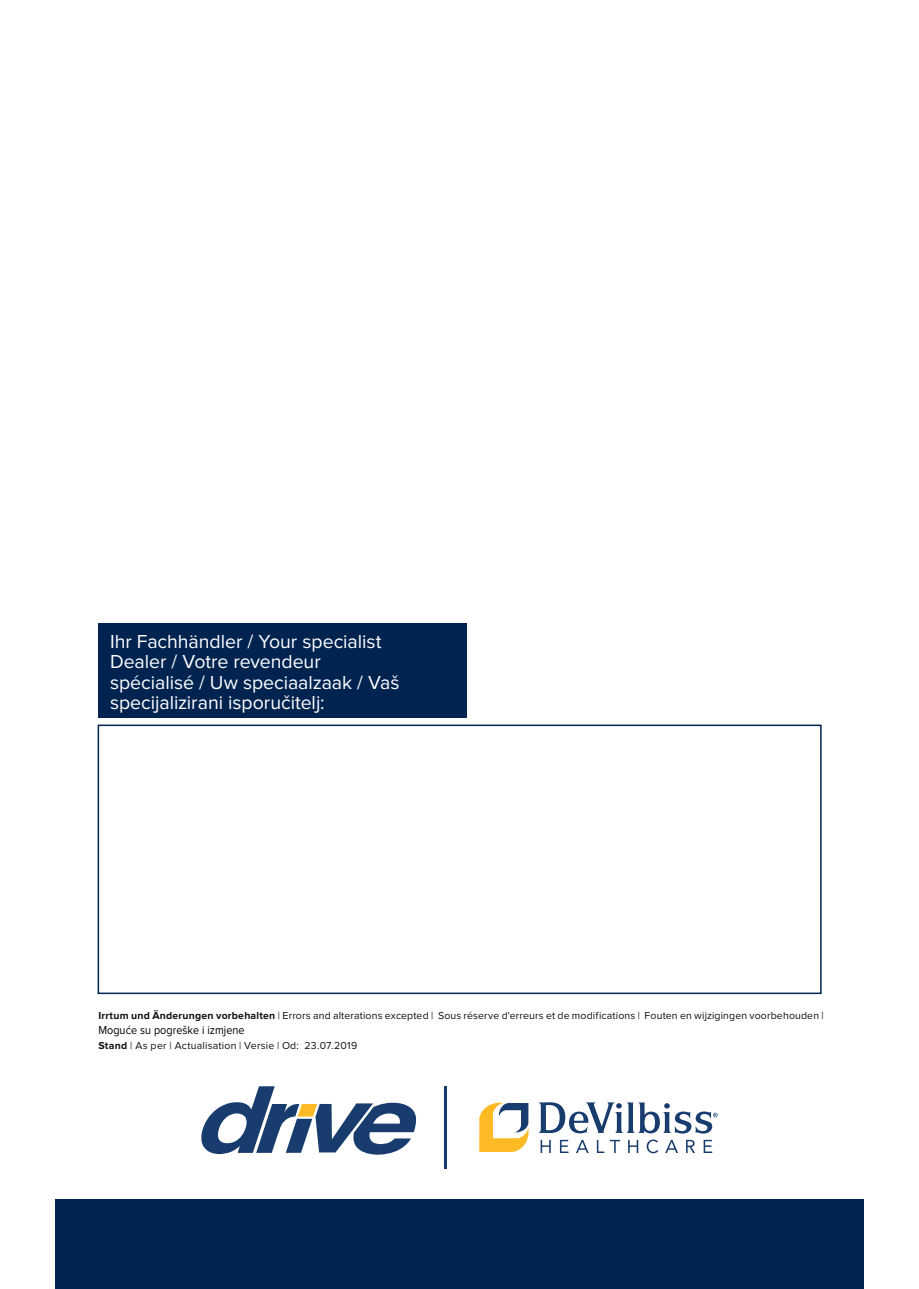
<style>
.page{position:relative;width:919px;height:1289px;background:#fff}
.page>*{position:absolute;margin:0;border:0;box-sizing:border-box;transform-origin:0 0}
.t1{font:19.5px/20.2px "Proxima Nova";letter-spacing:-.005em;color:#fff}
.t2{font:12px "Proxima Nova";letter-spacing:.005em;color:#000;scale:.9 1}
.t3{font:10.5px "Proxima Nova";letter-spacing:.015em;color:#11110f}
.s1{font-weight:700}
</style>
<div class="page">
<div style="left:98px;top:623px;width:368px;height:94px;background:#002350"></div>
<div style="left:98px;top:724px;width:723px;height:270px;border:2px solid #002350"></div>
<hr style="left:445px;top:1086px;width:2px;height:83px;background:#183c6d">
<svg style="left:201px;top:1086px;width:215px;height:69px"></svg>
<svg style="left:703px;top:1139px;width:9px;height:13px"></svg>
<svg style="left:686px;top:1139px;width:9px;height:13px"></svg>
<svg style="left:665px;top:1139px;width:13px;height:13px"></svg>
<svg style="left:646px;top:1139px;width:12px;height:14px"></svg>
<svg style="left:628px;top:1139px;width:10px;height:13px"></svg>
<svg style="left:596px;top:1139px;width:24px;height:13px"></svg>
<svg style="left:576px;top:1139px;width:12px;height:13px"></svg>
<svg style="left:560px;top:1139px;width:8px;height:13px"></svg>
<svg style="left:540px;top:1139px;width:10px;height:13px"></svg>
<svg style="left:479px;top:1102px;width:49px;height:49px"></svg>
<svg style="left:538px;top:1102px;width:179px;height:31px"></svg>
<div style="left:55px;top:1199px;width:808px;height:89px;background:#002350"></div>
<h1 class="t1" style="left:110px;top:632px;width:291px">Ihr Fachhändler / Your specialist<br>Dealer / Votre revendeur spécialisé / Uw speciaalzaak / Vaš specijalizirani isporučitelj:</h1>
<p class="t3" style="left:98px;top:1010px;width:726px"><span class="s1">Irrtum und Änderungen vorbehalten</span> | Errors and alterations excepted | Sous réserve d'erreurs et de modifications | Fouten en wijzigingen voorbehouden |</p>
<p class="t2" style="left:98px;top:1024px;width:164px">Moguće su pogreške i izmjene</p>
<p class="t3" style="left:98px;top:1040px;width:260px"><span class="s1">Stand</span> | As per | Actualisation | Versie | Od: 23.07.2019</p>
</div>
